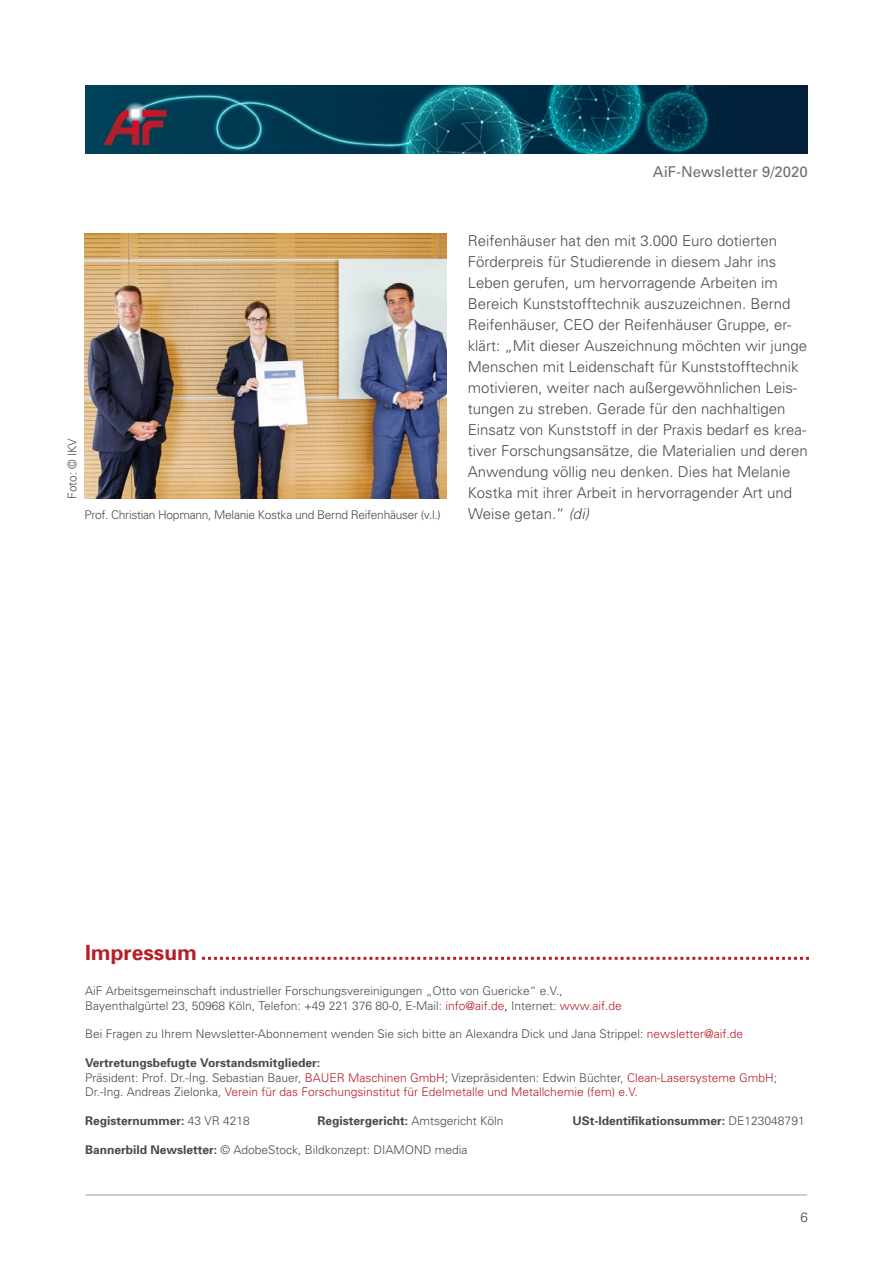
<style>
.page{position:relative;width:893px;height:1263px;background:#fff}
.page>*{position:absolute;margin:0;border:0;box-sizing:border-box;transform-origin:0 0}
.t1{font:700 21px "Univers";color:#b61f29}
.t2{font:300 15px/21px "Univers";color:#4a4a49}
.t3{font:15px "Univers";color:#706f6f}
.t4{font:300 13.5px "Univers";color:#4a4a49}
.Einf__Abs{font:300 12px "Univers";color:#4a4a49}
.t5{font:300 12px/14.4px "Univers";color:#b61f29}
.t6{font:700 12px "Univers";color:#4a4a49}
.Einf__Abs-2{font:300 12px "Univers";letter-spacing:-.025em;color:#4a4a49}
.s1{font-family:"Univers S";font-style:italic}
.s2{color:#b61f29}
.s3{color:#000}
.s4{color:#4a4a49}
.s5{font-weight:300}
.s6{font-weight:700}
</style>
<div class="page">
<img style="left:85px;top:85px;width:723px;height:68px">
<hr style="left:86px;top:1194px;width:721px;height:1px;background:#9d9d9c">
<svg style="left:202px;top:957px;width:607px;height:3px"></svg>
<img style="left:85px;top:234px;width:361px;height:265px">
<p class="Einf__Abs" style="left:65px;top:499px;width:61px;rotate:-90deg">Foto: © IKV</p>
<p class="Einf__Abs-2" style="left:84px;top:507px;width:358px">Prof. Christian Hopmann, Melanie Kostka und Bernd Reifenhäuser (v.l.)</p>
<p class="t3" style="left:653px;top:163px;width:157px">AiF-Newsletter 9/2020</p>
<p class="t2" style="left:468px;top:230px;width:342px">Reifenhäuser hat den mit 3.000 Euro dotierten Förderpreis für Studierende in diesem Jahr ins Leben gerufen, um hervorragende Arbeiten im Bereich Kunststofftechnik auszuzeichnen. Bernd Reifenhäuser, CEO der Reifenhäuser Gruppe, er&shy;klärt: „Mit dieser Auszeichnung möchten wir junge Menschen mit Leidenschaft für Kunststofftechnik motivieren, weiter nach außergewöhnlichen Leis&shy;tungen zu streben. Gerade für den nachhaltigen Einsatz von Kunststoff in der Praxis bedarf es krea&shy;tiver Forschungsansätze, die Materialien und deren Anwendung völlig neu denken. Dies hat Melanie Kostka mit ihrer Arbeit in hervorragender Art und Weise getan.“ <span class="s1">(di)</span></p>
<p class="t1" style="left:85px;top:940px;width:113px">Impressum</p>
<p class="Einf__Abs" style="left:85px;top:984px;width:479px">AiF Arbeitsgemeinschaft industrieller Forschungsvereinigungen „Otto von Guericke“ e.V.,</p>
<p class="Einf__Abs" style="left:85px;top:998px;width:538px">Bayenthalgürtel 23, 50968 Köln, Telefon: +49 221 376 80-0, E-Mail: <span class="s2">info@aif.de</span><span class="s3">,</span> Internet: <span class="s2">www.aif.de</span></p>
<p class="Einf__Abs" style="left:85px;top:1027px;width:660px">Bei Fragen zu Ihrem Newsletter-Abonnement wenden Sie sich bitte an Alexandra Dick und Jana Strippel: <span class="s2">newsletter@aif.de</span></p>
<p class="t6" style="left:85px;top:1056px;width:236px">Vertretungsbefugte Vorstandsmitglieder:</p>
<p class="t5" style="left:85px;top:1070px;width:693px"><span class="s4">Präsident: Prof. Dr.-Ing. Sebastian Bauer,</span> BAUER Maschinen GmbH<span class="s4">; Vizepräsidenten: Edwin Büchter,</span> Clean-Lasersysteme GmbH<span class="s4">;<br>Dr.-Ing. Andreas Zielonka,</span> Verein für das Forschungsinstitut für Edelmetalle und Metallchemie (fem) e.V.</p>
<p class="t6" style="left:85px;top:1113px;width:166px">Registernummer: <span class="s5">43 VR 4218</span></p>
<p class="t6" style="left:318px;top:1113px;width:188px">Registergericht: <span class="s5">Amtsgericht Köln</span></p>
<p class="t6" style="left:573px;top:1113px;width:234px">USt-Identifikationsummer: <span class="s5">DE123048791</span></p>
<p class="Einf__Abs" style="left:85px;top:1142px;width:384px"><span class="s6">Bannerbild Newsletter:</span> © AdobeStock, Bildkonzept: DIAMOND media</p>
<p class="t4" style="left:800px;top:1209px;width:9px">6</p>
</div>
